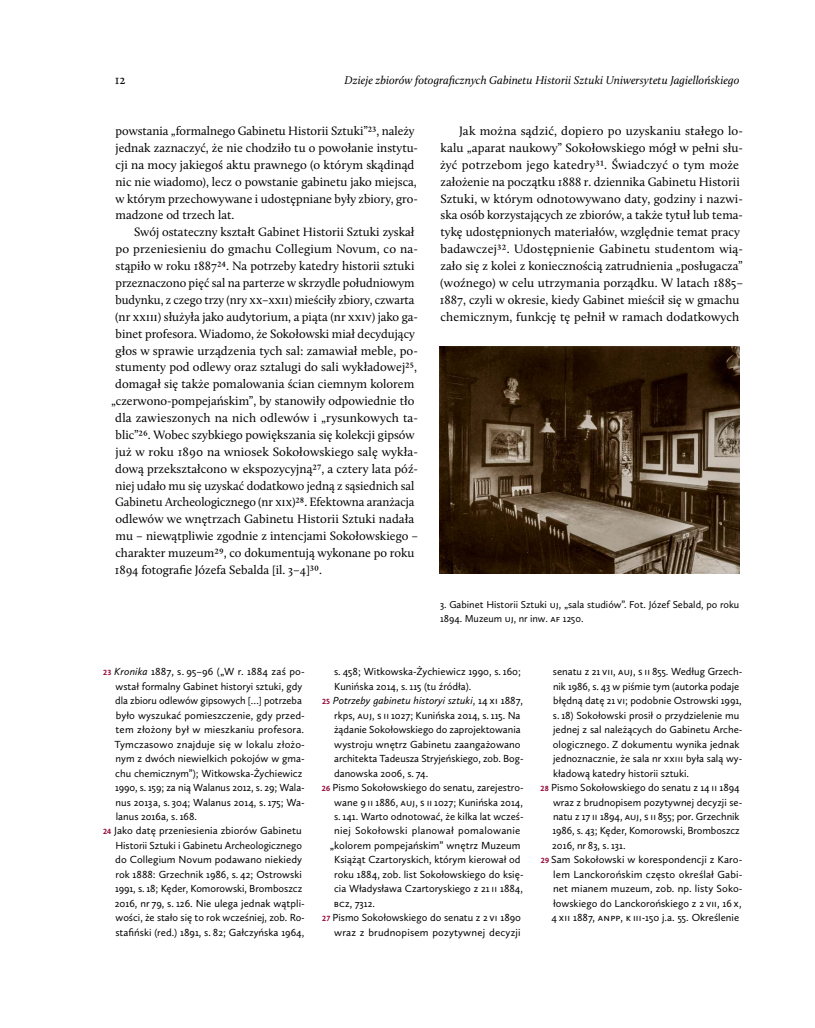
<style>
.page{position:relative;width:815px;height:1028px;background:#fff}
.page>*{position:absolute;margin:0;border:0;box-sizing:border-box;transform-origin:0 0}
.t1{font:13.12px "Calluna";color:#000}
.t2{font:12.5px/16.9px "Calluna";color:#000}
.t3{font:italic 11.62px "Calluna";letter-spacing:.005em;color:#000}
.t4{font:10.62px "Calluna Sans";color:#000}
.t5{font:italic 10.62px "Calluna Sans";letter-spacing:.005em;color:#000}
.t6{font:10.38px/14.5px "Calluna Sans";color:#000}
.s1{font-weight:700;font-size:7.75px;color:#920232}
.s2{font-style:italic}
.s3{font-weight:700;font-style:normal;font-size:7.75px;color:#920232}
.s4{font-style:normal}
</style>
<div class="page">
<img style="left:440px;top:346px;width:300px;height:228px">
<p class="t1" style="left:115px;top:72px;width:12px">12</p>
<p class="t3" style="left:345px;top:73px;width:396px">Dzieje zbiorów fotograficznych Gabinetu Historii Sztuki Uniwersytetu Jagiellońskiego</p>
<p class="t2" style="left:115px;top:122px;width:304px">powstania „formalnego Gabinetu Historii Sztuki”23, należy jednak zaznaczyć, że nie chodziło tu o powołanie instytu&shy;cji na mocy jakiegoś aktu prawnego (o którym skądinąd nic nie wiadomo), lecz o powstanie gabinetu jako miejsca, w którym przechowywane i udostępniane były zbiory, gro&shy;madzone od trzech lat.</p>
<p class="t2" style="left:134px;top:224px;width:282px">Swój ostateczny kształt Gabinet Historii Sztuki zyskał</p>
<p class="t2" style="left:116px;top:240px;width:304px">po przeniesieniu do gmachu Collegium Novum, co na-</p>
<p class="t2" style="left:116px;top:257px;width:300px">stąpiło w roku 188724. Na potrzeby katedry historii sztuki</p>
<p class="t2" style="left:116px;top:274px;width:300px">przeznaczono pięć sal na parterze w skrzydle południowym</p>
<p class="t2" style="left:116px;top:291px;width:300px">budynku, z czego trzy (nry XX–XXII) mieściły zbiory, czwarta</p>
<p class="t2" style="left:115px;top:308px;width:304px">(nr XXIII) służyła jako audytorium, a piąta (nr XXIV) jako ga-</p>
<p class="t2" style="left:116px;top:325px;width:301px">binet profesora. Wiadomo, że Sokołowski miał decydujący</p>
<p class="t2" style="left:115px;top:342px;width:304px">głos w sprawie urządzenia tych sal: zamawiał meble, po-</p>
<p class="t2" style="left:116px;top:359px;width:303px">stumenty pod odlewy oraz sztalugi do sali wykładowej25,</p>
<p class="t2" style="left:115px;top:375px;width:301px">domagał się także pomalowania ścian ciemnym kolorem</p>
<p class="t2" style="left:111px;top:392px;width:305px">„czerwono-pompejańskim”, by stanowiły odpowiednie tło</p>
<p class="t2" style="left:115px;top:409px;width:304px">dla zawieszonych na nich odlewów i „rysunkowych ta-</p>
<p class="t2" style="left:116px;top:426px;width:301px">blic”26. Wobec szybkiego powiększania się kolekcji gipsów</p>
<p class="t2" style="left:116px;top:443px;width:304px">już w roku 1890 na wniosek Sokołowskiego salę wykła-</p>
<p class="t2" style="left:115px;top:460px;width:304px">dową przekształcono w ekspozycyjną27, a cztery lata póź-</p>
<p class="t2" style="left:115px;top:477px;width:300px">niej udało mu się uzyskać dodatkowo jedną z sąsiednich sal</p>
<p class="t2" style="left:115px;top:494px;width:301px">Gabinetu Archeologicznego (nr XIX)28. Efektowna aranżacja</p>
<p class="t2" style="left:115px;top:510px;width:300px">odlewów we wnętrzach Gabinetu Historii Sztuki nadała</p>
<p class="t2" style="left:115px;top:527px;width:304px">mu – niewątpliwie zgodnie z intencjami Sokołowskiego –</p>
<p class="t2" style="left:115px;top:544px;width:301px">charakter muzeum29, co dokumentują wykonane po roku</p>
<p class="t2" style="left:115px;top:561px;width:209px">1894 fotografie Józefa Sebalda [il. 3–4]30.</p>
<p class="t2" style="left:440px;top:122px;width:305px;text-indent:19px">Jak można sądzić, dopiero po uzyskaniu stałego lo&shy;kalu „aparat naukowy” Sokołowskiego mógł w pełni słu&shy;żyć potrzebom jego katedry31. Świadczyć o tym może założenie na początku 1888 r. dziennika Gabinetu Historii Sztuki, w którym odnotowywano daty, godziny i nazwi&shy;ska osób korzystających ze zbiorów, a także tytuł lub tema&shy;tykę udostępnionych materiałów, względnie temat pracy badawczej32. Udostępnienie Gabinetu studentom wią&shy;zało się z kolei z koniecznością zatrudnienia „posługacza” (woźnego) w celu utrzymania porządku. W latach 1885– 1887, czyli w okresie, kiedy Gabinet mieścił się w gmachu chemicznym, funkcję tę pełnił w ramach dodatkowych</p>
<p class="t4" style="left:103px;top:665px;width:203px"><span class="s1">23</span> <span class="s2">Kronika</span> 1887, s. 95–96 („W r. 1884 zaś po-</p>
<p class="t4" style="left:116px;top:679px;width:188px">wstał formalny Gabinet historyi sztuki, gdy</p>
<p class="t4" style="left:115px;top:694px;width:188px">dla zbioru odlewów gipsowych […] potrzeba</p>
<p class="t4" style="left:116px;top:708px;width:191px">było wyszukać pomieszczenie, gdy przed-</p>
<p class="t4" style="left:116px;top:723px;width:190px">tem złożony był w mieszkaniu profesora.</p>
<p class="t4" style="left:114px;top:737px;width:192px">Tymczasowo znajduje się w lokalu złożo-</p>
<p class="t4" style="left:116px;top:752px;width:191px">nym z dwóch niewielkich pokojów w gma-</p>
<p class="t4" style="left:115px;top:766px;width:188px">chu chemicznym”); Witkowska-Żychiewicz</p>
<p class="t4" style="left:115px;top:781px;width:190px">1990, s. 159; za nią Walanus 2012, s. 29; Wala-</p>
<p class="t4" style="left:116px;top:795px;width:191px">nus 2013a, s. 304; Walanus 2014, s. 175; Wa-</p>
<p class="t4" style="left:116px;top:810px;width:83px">lanus 2016a, s. 168.</p>
<p class="t4" style="left:103px;top:824px;width:200px"><span class="s1">24</span> Jako datę przeniesienia zbiorów Gabinetu</p>
<p class="t4" style="left:115px;top:839px;width:188px">Historii Sztuki i Gabinetu Archeologicznego</p>
<p class="t4" style="left:115px;top:853px;width:188px">do Collegium Novum podawano niekiedy</p>
<p class="t4" style="left:116px;top:868px;width:188px">rok 1888: Grzechnik 1986, s. 42; Ostrowski</p>
<p class="t4" style="left:115px;top:882px;width:189px">1991, s. 18; Kęder, Komorowski, Bromboszcz</p>
<p class="t4" style="left:115px;top:896px;width:192px">2016, nr 79, s. 126. Nie ulega jednak wątpli-</p>
<p class="t4" style="left:116px;top:911px;width:191px">wości, że stało się to rok wcześniej, zob. Ro-</p>
<p class="t4" style="left:115px;top:925px;width:190px">stafiński (red.) 1891, s. 82; Gałczyńska 1964,</p>
<p class="t6" style="left:440px;top:597px;width:301px">3. Gabinet Historii Sztuki UJ , „sala studiów”. Fot. Józef Sebald, po roku<br>1894. Muzeum UJ , nr inw. AF 1250.</p>
<p class="t4" style="left:334px;top:665px;width:188px">s. 458; Witkowska-Żychiewicz 1990, s. 160;</p>
<p class="t4" style="left:334px;top:679px;width:139px">Kunińska 2014, s. 115 (tu źródła).</p>
<p class="t5" style="left:322px;top:694px;width:202px"><span class="s3">25</span> Potrzeby gabinetu historyi sztuki<span class="s4">, 14 XI 1887,</span></p>
<p class="t4" style="left:334px;top:708px;width:188px">rkps, AUJ , S II 1027; Kunińska 2014, s. 115. Na</p>
<p class="t4" style="left:334px;top:723px;width:188px">żądanie Sokołowskiego do zaprojektowania</p>
<p class="t4" style="left:334px;top:737px;width:188px">wystroju wnętrz Gabinetu zaangażowano</p>
<p class="t4" style="left:334px;top:752px;width:191px">architekta Tadeusza Stryjeńskiego, zob. Bog-</p>
<p class="t4" style="left:334px;top:766px;width:96px">danowska 2006, s. 74.</p>
<p class="t4" style="left:322px;top:781px;width:203px"><span class="s1">26</span> Pismo Sokołowskiego do senatu, zarejestro-</p>
<p class="t4" style="left:334px;top:795px;width:190px">wane 9 II 1886, AUJ , S II 1027; Kunińska 2014,</p>
<p class="t4" style="left:334px;top:810px;width:191px">s. 141. Warto odnotować, że kilka lat wcześ-</p>
<p class="t4" style="left:334px;top:824px;width:188px">niej Sokołowski planował pomalowanie</p>
<p class="t4" style="left:330px;top:839px;width:192px">„kolorem pompejańskim” wnętrz Muzeum</p>
<p class="t4" style="left:334px;top:853px;width:188px">Książąt Czartoryskich, którym kierował od</p>
<p class="t4" style="left:334px;top:868px;width:191px">roku 1884, zob. list Sokołowskiego do księ-</p>
<p class="t4" style="left:334px;top:882px;width:190px">cia Władysława Czartoryskiego z 21 II 1884,</p>
<p class="t4" style="left:334px;top:896px;width:43px">BCz, 7312.</p>
<p class="t4" style="left:322px;top:911px;width:200px"><span class="s1">27</span> Pismo Sokołowskiego do senatu z 2 VI 1890</p>
<p class="t4" style="left:334px;top:925px;width:188px">wraz z brudnopisem pozytywnej decyzji</p>
<p class="t4" style="left:553px;top:665px;width:191px">senatu z 21 VII , AUJ , S II 855. Według Grzech-</p>
<p class="t4" style="left:553px;top:679px;width:188px">nik 1986, s. 43 w piśmie tym (autorka podaje</p>
<p class="t4" style="left:553px;top:694px;width:190px">błędną datę 21 VI ; podobnie Ostrowski 1991,</p>
<p class="t4" style="left:553px;top:708px;width:188px">s. 18) Sokołowski prosił o przydzielenie mu</p>
<p class="t4" style="left:553px;top:723px;width:191px">jednej z sal należących do Gabinetu Arche-</p>
<p class="t4" style="left:553px;top:737px;width:188px">ologicznego. Z dokumentu wynika jednak</p>
<p class="t4" style="left:553px;top:752px;width:191px">jednoznacznie, że sala nr XXIII była salą wy-</p>
<p class="t4" style="left:553px;top:766px;width:137px">kładową katedry historii sztuki.</p>
<p class="t4" style="left:541px;top:781px;width:201px"><span class="s1">28</span> Pismo Sokołowskiego do senatu z 14 II 1894</p>
<p class="t4" style="left:553px;top:795px;width:191px">wraz z brudnopisem pozytywnej decyzji se-</p>
<p class="t4" style="left:553px;top:810px;width:188px">natu z 17 II 1894, AUJ , S II 855; por. Grzechnik</p>
<p class="t4" style="left:553px;top:824px;width:189px">1986, s. 43; Kęder, Komorowski, Bromboszcz</p>
<p class="t4" style="left:552px;top:839px;width:75px">2016, nr 83, s. 131.</p>
<p class="t4" style="left:541px;top:853px;width:203px"><span class="s1">29</span> Sam Sokołowski w korespondencji z Karo-</p>
<p class="t4" style="left:553px;top:868px;width:191px">lem Lanckorońskim często określał Gabi-</p>
<p class="t4" style="left:553px;top:882px;width:191px">net mianem muzeum, zob. np. listy Soko-</p>
<p class="t4" style="left:553px;top:896px;width:190px">łowskiego do Lanckorońskiego z 2 VII , 16 X,</p>
<p class="t4" style="left:551px;top:911px;width:189px">4 XII 1887, AN PP, K III -150 j.a. 55. Określenie</p>
</div>
